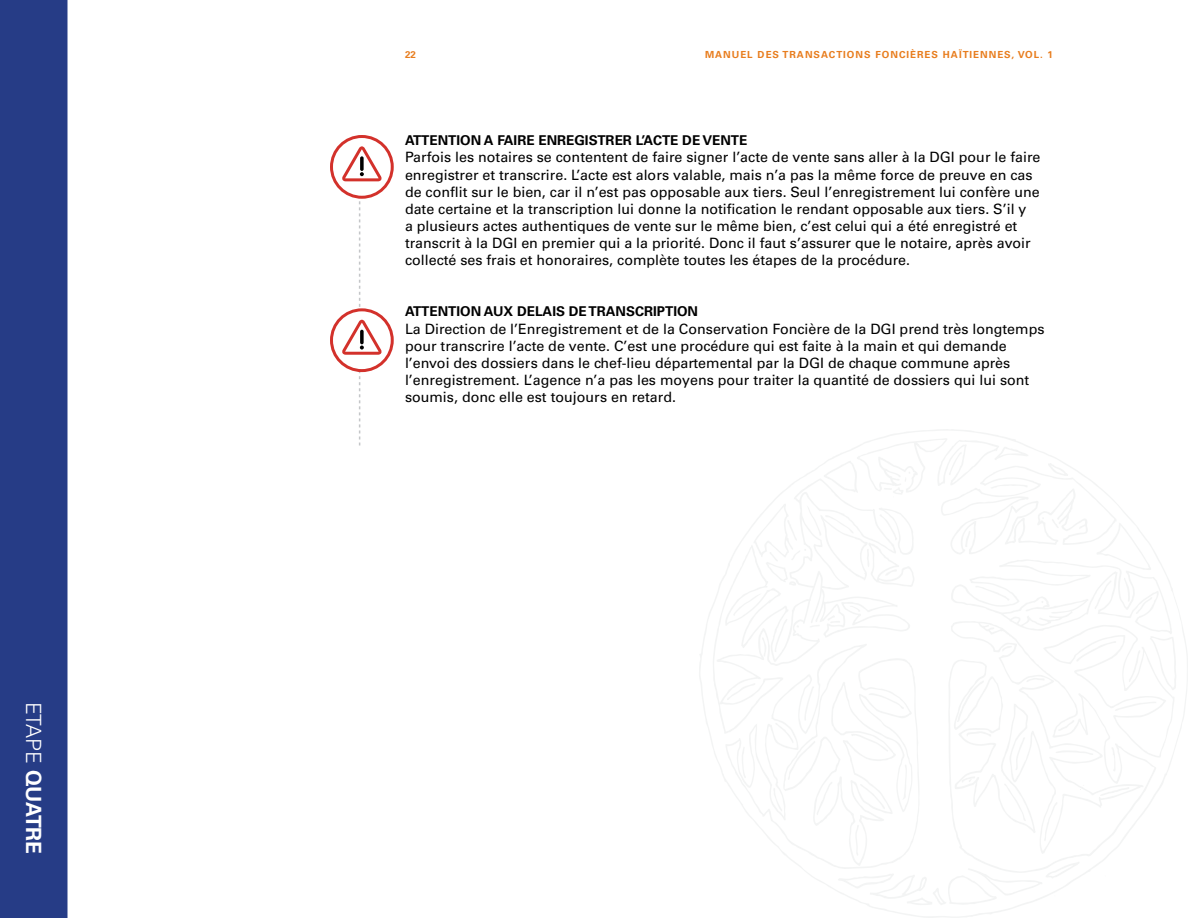
<style>
.page{position:relative;width:1188px;height:918px;background:#fff}
.page>*{position:absolute;margin:0;border:0;box-sizing:border-box;transform-origin:0 0}
.t1{font:700 21px "Univers LT Std";color:#fff}
.t2{font:14.25px/17.1px "Univers LT Std";color:#000}
.t3{font:700 13.5px "Univers LT Std";color:#000}
.t4{font:700 9.75px "Univers LT Std";color:#e87d1e}
.s1{font-weight:300}
</style>
<div class="page">
<div style="left:0;top:0;width:68px;height:918px;background:#263c86"></div>
<svg style="left:332px;top:136px;width:60px;height:61px"></svg>
<div style="left:330px;top:135px;width:64px;height:64px;border:3px solid #d3312b;border-radius:50%"></div>
<svg style="left:332px;top:310px;width:60px;height:61px"></svg>
<div style="left:330px;top:308px;width:64px;height:64px;border:3px solid #d3312b;border-radius:50%"></div>
<svg style="left:342px;top:135px;width:40px;height:311px"></svg>
<svg style="left:838px;top:862px;width:242px;height:43px"></svg>
<svg style="left:727px;top:437px;width:449px;height:419px"></svg>
<svg style="left:725px;top:643px;width:195px;height:226px"></svg>
<h1 class="t1" style="left:46px;top:702px;width:152px;rotate:90deg"><span class="s1">ETAPE</span> QUATRE</h1>
<p class="t4" style="left:405px;top:48px;width:12px">22</p>
<p class="t4" style="left:705px;top:48px;width:19px">MANUEL</p>
<p class="t4" style="left:758px;top:48px;width:8px">DES</p>
<p class="t4" style="left:783px;top:48px;width:9px">TRANSACTIONS</p>
<p class="t4" style="left:876px;top:48px;width:8px">FONCIÈRES</p>
<p class="t4" style="left:943px;top:48px;width:8px">HAÏTIENNES</p>
<p class="t4" style="left:1012px;top:48px;width:43px">, VOL . 1</p>
<p class="t3" style="left:405px;top:133px;width:10px">ATTENTION</p>
<p class="t3" style="left:484px;top:133px;width:22px">A FAIRE</p>
<p class="t3" style="left:538px;top:133px;width:10px">ENRE</p>
<p class="t3" style="left:574px;top:133px;width:20px">GISTRER</p>
<p class="t3" style="left:636px;top:133px;width:18px">L’ACTE</p>
<p class="t3" style="left:682px;top:133px;width:40px">DE VENTE</p>
<p class="t2" style="left:405px;top:149px;width:637px">Parfois les notaires se contentent de faire signer l’acte de vente sans aller à la DGI pour le faire enregistrer et transcrire. L’acte est alors valable, mais n’a pas la même force de preuve en cas de conflit sur le bien, car il n’est pas opposable aux tiers. Seul l’enregistrement lui confère une date certaine et la transcription lui donne la notification le rendant opposable aux tiers. S’il y<br>a plusieurs actes authentiques de vente sur le même bien, c’est celui qui a été enregistré et transcrit à la DGI en premier qui a la priorité. Donc il faut s’assurer que le notaire, après avoir collecté ses frais et honoraires, complète toutes les étapes de la procédure.</p>
<p class="t3" style="left:405px;top:304px;width:10px">ATTENTION</p>
<p class="t3" style="left:484px;top:304px;width:42px">AU X DELAIS</p>
<p class="t3" style="left:569px;top:304px;width:30px">DE TRANSCRI</p>
<p class="t3" style="left:657px;top:304px;width:18px">PTION</p>
<p class="t2" style="left:405px;top:320px;width:641px">La Direction de l’Enregistrement et de la Conservation Foncière de la DGI prend très longtemps pour transcrire l’acte de vente. C’est une procédure qui est faite à la main et qui demande l’envoi des dossiers dans le chef-lieu départemental par la DGI de chaque commune après l’enregistrement. L’agence n’a pas les moyens pour traiter la quantité de dossiers qui lui sont soumis, donc elle est toujours en retard.</p>
</div>
